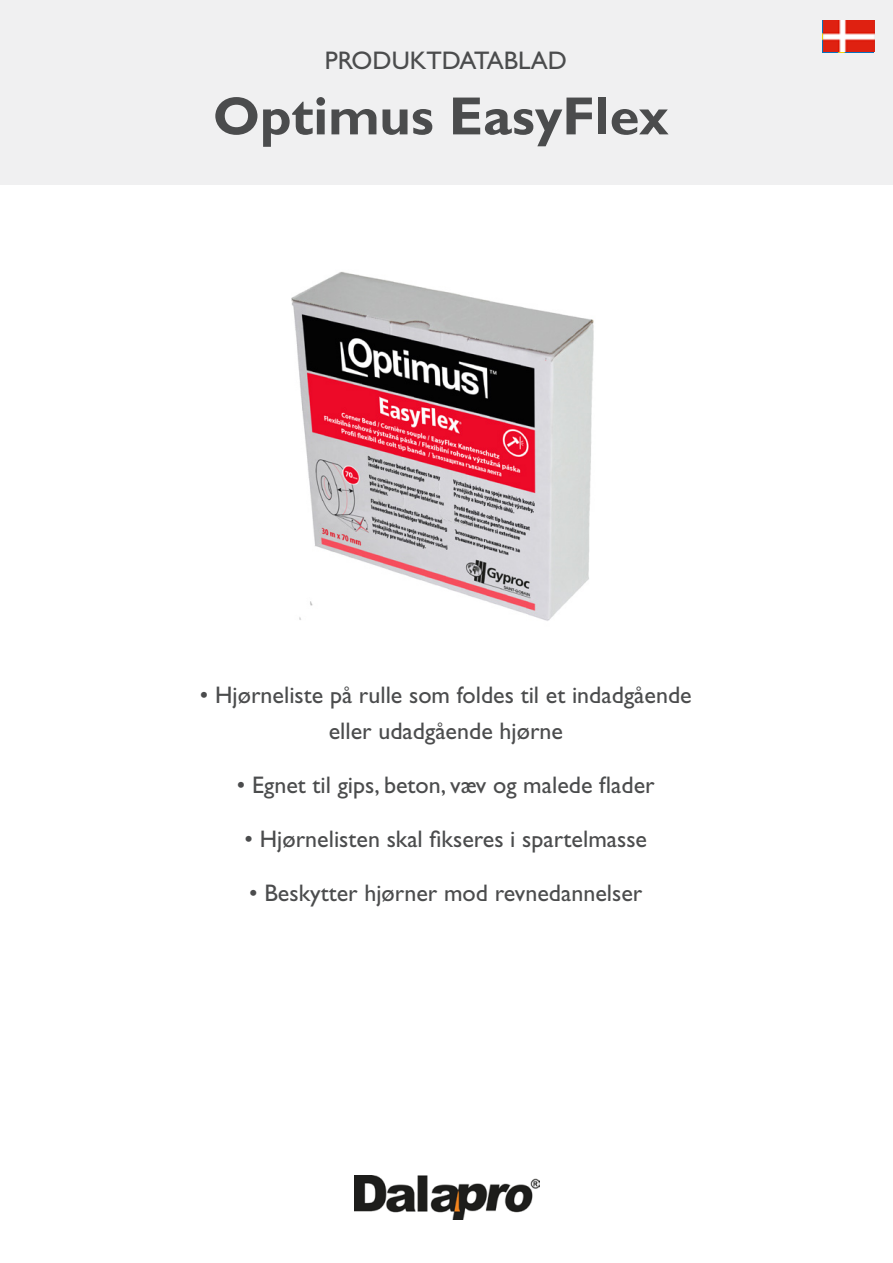
<style>
.page{position:relative;width:893px;height:1263px;background:#fff}
.page>*{position:absolute;margin:0;border:0;box-sizing:border-box;transform-origin:0 0}
.t1{font:700 54px "Gill Sans Std";color:#4b4c4d}
.t2{font:25.5px "Gill Sans Std";color:#4b4c4d}
.t3{font:24px "Gill Sans Std";color:#4b4c4d}
</style>
<div class="page">
<div style="left:0;top:1px;width:892px;height:184px;background:#f0f0f1"></div>
<img style="left:291px;top:272px;width:303px;height:349px">
<img style="left:354px;top:1176px;width:186px;height:43px">
<img style="left:823px;top:20px;width:51px;height:32px">
<p class="t2" style="left:325px;top:46px;width:244px">PRODUKTDATABLAD</p>
<h1 class="t1" style="left:213px;top:84px;width:457px">Optimus EasyFlex</h1>
<p class="t3" style="left:200px;top:681px;width:493px">• Hjørneliste på rulle som foldes til et indadgående</p>
<p class="t3" style="left:329px;top:717px;width:236px">eller udadgående hjørne</p>
<p class="t3" style="left:237px;top:771px;width:419px">• Egnet til gips, beton, væv og malede flader</p>
<p class="t3" style="left:245px;top:825px;width:404px">• Hjørnelisten skal fikseres i spartelmasse</p>
<p class="t3" style="left:249px;top:879px;width:395px">• Beskytter hjørner mod revnedannelser</p>
</div>
